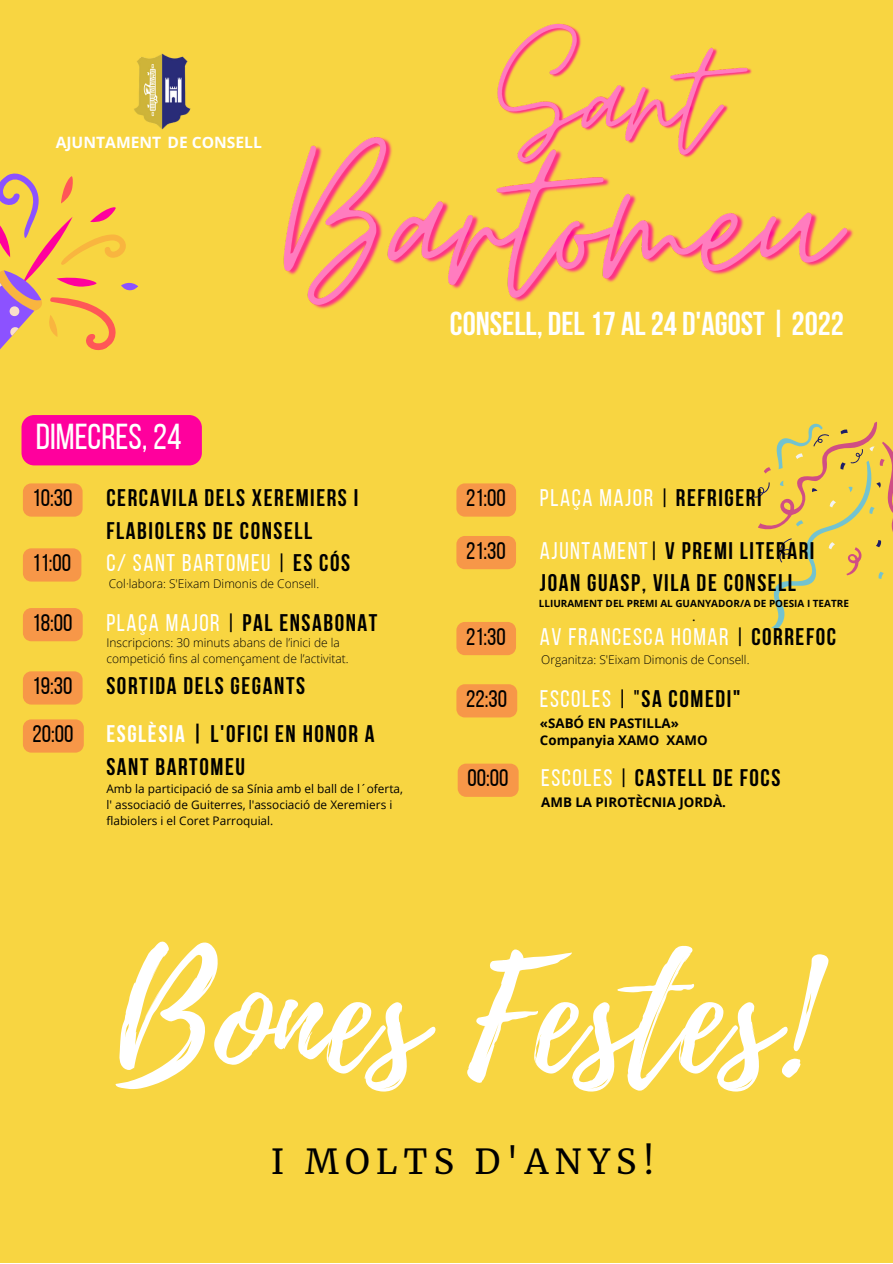
<style>
.page{position:relative;width:893px;height:1264px;background:#fff}
.page>*{position:absolute;margin:0;border:0;box-sizing:border-box;transform-origin:0 0}
.t1{font:153.45px "Playlist Script";color:#fff}
.t2{font:36px "Bebas Neue";color:#fff}
.t3{font:34.05px "Merriweather";letter-spacing:.18em;color:#000}
.t4{font:700 33px "Bebas Neue";color:#fff}
.t5{font:700 24px/32.5px "Bebas Neue";letter-spacing:.065em;color:#000}
.t6{font:24px "Bebas Neue";letter-spacing:.065em;color:#fff}
.t7{font:24px "Bebas Neue";color:#000}
.t8{font:700 15.6px "Open Sans";color:#fff}
.t9{font:700 13.35px/17.7px "Open Sans";color:#000}
.t10{font:300 12px/16px "Open Sans";color:#000}
.t11{font:11.85px/15.8px "Open Sans";color:#000}
.t12{font:700 9.9px/13.2px "Open Sans";color:#000;text-align:center}
.s1{color:#000}
.s2{font-weight:700;color:#000}
.s3{font-weight:400;color:#fff}
.s4{font-weight:400}
.s5{color:#fff}
</style>
<div class="page">
<div style="left:0;top:0;width:892px;height:1262px;background:#f8d541"></div>
<img style="left:501px;top:23px;width:251px;height:53px">
<img style="left:283px;top:76px;width:570px;height:233px">
<svg style="left:0;top:173px;width:138px;height:247px"></svg>
<img style="left:134px;top:53px;width:57px;height:77px">
<svg style="left:754px;top:421px;width:138px;height:208px"></svg>
<div style="left:22px;top:415px;width:180px;height:50px;background:#ff009d;border-radius:13px"></div>
<svg style="left:23px;top:483px;width:60px;height:33px;background:#f79947"></svg>
<div style="left:23px;top:548px;width:58px;height:33px;background:#f79748"></div>
<svg style="left:456px;top:483px;width:60px;height:33px;background:#f79947"></svg>
<div style="left:23px;top:608px;width:60px;height:33px;background:#f79748"></div>
<svg style="left:23px;top:671px;width:60px;height:33px;background:#f79947"></svg>
<div style="left:23px;top:719px;width:61px;height:33px;background:#f79748"></div>
<div style="left:456px;top:622px;width:60px;height:33px;background:#f79748"></div>
<div style="left:456px;top:684px;width:61px;height:33px;background:#f79748"></div>
<div style="left:457px;top:763px;width:61px;height:33px;background:#f79748"></div>
<div style="left:456px;top:536px;width:60px;height:33px;background:#f79748"></div>
<p class="t8" style="left:56px;top:132px;width:208px">AJUNTAMENT DE CONSELL</p>
<h2 class="t2" style="left:36px;top:422px;width:147px">DIMECRES,24</h2>
<p class="t7" style="left:33px;top:488px;width:41px">10:30</p>
<p class="t5" style="left:106px;top:484px;width:253px">CERCAVILA DELS XEREMIERS I<br>FLABIOLERS DE CONSELL</p>
<p class="t7" style="left:33px;top:553px;width:40px">11:00</p>
<p class="t6" style="left:106px;top:553px;width:245px">C/ SANT BARTOMEU <span class="s1">|</span> <span class="s2">ES CÓS</span></p>
<p class="t10" style="left:109px;top:575px;width:212px">Col·labora: S'Eixam Dimonis de Consell.</p>
<p class="t7" style="left:33px;top:613px;width:41px">18:00</p>
<p class="t5" style="left:106px;top:608px;width:272px"><span class="s3">PLAÇA MAJOR</span> <span class="s4">|</span> PAL ENSABONAT</p>
<p class="t10" style="left:106px;top:634px;width:244px">Inscripcions: 30 minuts abans de l’inici de la competició fins al començament de l’activitat.</p>
<p class="t7" style="left:33px;top:676px;width:41px">19:30</p>
<p class="t5" style="left:106px;top:672px;width:200px">SORTIDA DELS GEGANTS</p>
<p class="t7" style="left:33px;top:724px;width:42px">20:00</p>
<p class="t5" style="left:106px;top:720px;width:270px"><span class="s5">ESGLÈSIA</span> | L'OFICI EN HONOR A<br>SANT BARTOMEU</p>
<p class="t11" style="left:106px;top:780px;width:298px">Amb la participació de sa Sínia amb el ball de l´oferta, l' associació de Guiterres, l'associació de Xeremiers i flabiolers i el Coret Parroquial.</p>
<h3 class="t4" style="left:450px;top:310px;width:395px">CONSELL, DEL17 AL24 D'AGOST | 2022</h3>
<p class="t7" style="left:466px;top:488px;width:41px">21:00</p>
<p class="t6" style="left:540px;top:488px;width:223px">PLAÇA MAJOR <span class="s1">|</span> <span class="s2">REFRIGERI</span></p>
<p class="t7" style="left:466px;top:541px;width:41px">21:30</p>
<p class="t5" style="left:540px;top:536px;width:276px"><span class="s3">AJUNTAMENT</span><span class="s4">|</span> V PREMI LITERARI<br>JOAN GUASP, VILA DE CONSELL</p>
<p class="t12" style="left:538px;top:597px;width:311px">LLIURAMENT DEL PREMI AL GUANYADOR/A DE POESIA I TEATRE .</p>
<p class="t7" style="left:466px;top:626px;width:41px">21:30</p>
<p class="t6" style="left:540px;top:626px;width:298px">AV FRANCESCA HOMAR <span class="s1">|</span> <span class="s2">CORREFOC</span></p>
<p class="t10" style="left:541px;top:651px;width:210px">Organitza: S'Eixam Dimonis de Consell.</p>
<p class="t7" style="left:466px;top:689px;width:42px">22:30</p>
<p class="t5" style="left:540px;top:684px;width:202px"><span class="s3">ESCOLES</span> <span class="s4">| "</span>SA COMEDI"</p>
<p class="t9" style="left:540px;top:713px;width:169px">«SABÓ EN PASTILLA»<br>Companyia XAMO XAMO</p>
<p class="t7" style="left:467px;top:768px;width:43px">00:00</p>
<p class="t5" style="left:541px;top:764px;width:240px"><span class="s3">ESCOLES</span> <span class="s4">|</span> CASTELL DE FOCS</p>
<p class="t9" style="left:541px;top:793px;width:186px">AMB LA PIROTÈCNIA JORDÀ.</p>
<h1 class="t1" style="left:115px;top:908px;width:696px">Bones Festes!</h1>
<h3 class="t3" style="left:271px;top:1140px;width:385px">I MOLTS D'ANYS!</h3>
</div>
